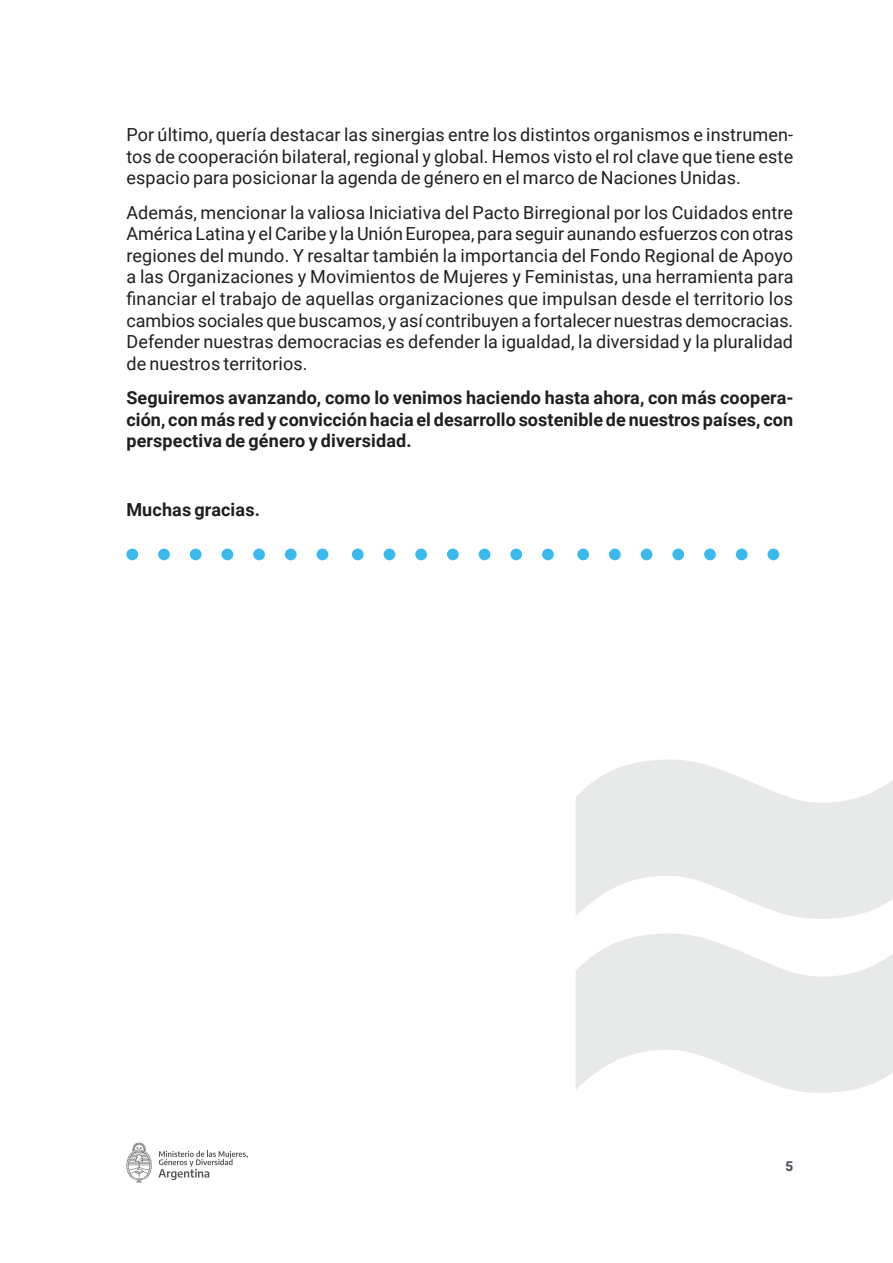
<style>
.page{position:relative;width:893px;height:1263px;background:#fff}
.page>*{position:absolute;margin:0;border:0;box-sizing:border-box;transform-origin:0 0}
.t1{font:18px/21.6px "Roboto";letter-spacing:.005em;color:#211f1e;text-align:justify}
.t2{font:700 18px/21.6px "Roboto";letter-spacing:.005em;color:#211f1e;text-align:justify}
.t3{font:900 13.5px "Roboto";color:#50555d}
</style>
<div class="page">
<svg style="left:126px;top:1142px;width:26px;height:41px"></svg>
<svg style="left:158px;top:1151px;width:90px;height:29px"></svg>
<div style="left:126px;top:549px;width:12px;height:11px;background:#39b9ec;border-radius:50%"></div>
<div style="left:158px;top:549px;width:12px;height:11px;background:#39b9ec;border-radius:50%"></div>
<div style="left:190px;top:549px;width:12px;height:11px;background:#39b9ec;border-radius:50%"></div>
<div style="left:221px;top:549px;width:12px;height:11px;background:#39b9ec;border-radius:50%"></div>
<div style="left:253px;top:549px;width:12px;height:11px;background:#39b9ec;border-radius:50%"></div>
<div style="left:285px;top:549px;width:12px;height:11px;background:#39b9ec;border-radius:50%"></div>
<div style="left:316px;top:549px;width:12px;height:11px;background:#39b9ec;border-radius:50%"></div>
<div style="left:352px;top:549px;width:12px;height:11px;background:#39b9ec;border-radius:50%"></div>
<div style="left:383px;top:549px;width:12px;height:11px;background:#39b9ec;border-radius:50%"></div>
<div style="left:415px;top:549px;width:12px;height:11px;background:#39b9ec;border-radius:50%"></div>
<div style="left:447px;top:549px;width:12px;height:11px;background:#39b9ec;border-radius:50%"></div>
<div style="left:478px;top:549px;width:13px;height:11px;background:#39b9ec;border-radius:50%"></div>
<div style="left:510px;top:549px;width:12px;height:11px;background:#39b9ec;border-radius:50%"></div>
<div style="left:542px;top:549px;width:12px;height:11px;background:#39b9ec;border-radius:50%"></div>
<div style="left:577px;top:549px;width:12px;height:11px;background:#39b9ec;border-radius:50%"></div>
<div style="left:609px;top:549px;width:12px;height:11px;background:#39b9ec;border-radius:50%"></div>
<div style="left:641px;top:549px;width:12px;height:11px;background:#39b9ec;border-radius:50%"></div>
<div style="left:672px;top:549px;width:12px;height:11px;background:#39b9ec;border-radius:50%"></div>
<div style="left:704px;top:549px;width:12px;height:11px;background:#39b9ec;border-radius:50%"></div>
<div style="left:736px;top:549px;width:12px;height:11px;background:#39b9ec;border-radius:50%"></div>
<div style="left:767px;top:549px;width:12px;height:11px;background:#39b9ec;border-radius:50%"></div>
<svg style="left:576px;top:759px;width:317px;height:334px;fill:#e8e9e9"></svg>
<p class="t1" style="left:126px;top:123px;width:668px">Por último, quería destacar las sinergias entre los distintos organismos e instrumen&shy;tos de cooperación bilateral, regional y global. Hemos visto el rol clave que tiene este espacio para posicionar la agenda de género en el marco de Naciones Unidas.</p>
<p class="t1" style="left:126px;top:201px;width:669px">Además, mencionar la valiosa Iniciativa del Pacto Birregional por los Cuidados entre América Latina y el Caribe y la Unión Europea, para seguir aunando esfuerzos con otras regiones del mundo. Y resaltar también la importancia del Fondo Regional de Apoyo a las Organizaciones y Movimientos de Mujeres y Feministas, una herramienta para financiar el trabajo de aquellas organizaciones que impulsan desde el territorio los cambios sociales que buscamos, y así contribuyen a fortalecer nuestras democracias.<br>Defender nuestras democracias es defender la igualdad, la diversidad y la pluralidad de nuestros territorios.</p>
<p class="t2" style="left:126px;top:386px;width:669px">Seguiremos avanzando, como lo venimos haciendo hasta ahora, con más coopera&shy;ción, con más red y convicción hacia el desarrollo sostenible de nuestros países, con perspectiva de género y diversidad.</p>
<p class="t2" style="left:126px;top:498px;width:135px">Muchas gracias.</p>
<p class="t3" style="left:785px;top:1157px;width:9px">5</p>
</div>
